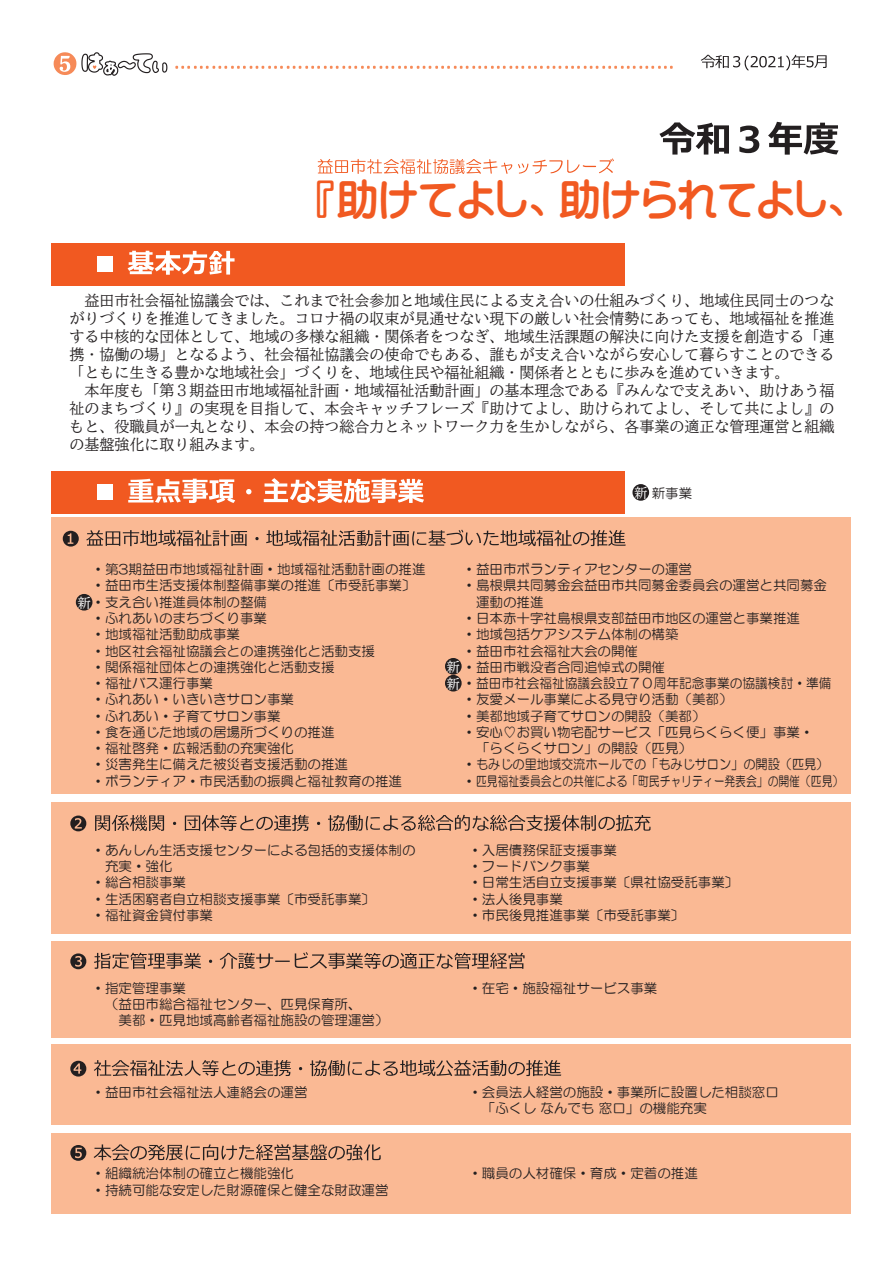
<style>
.page{position:relative;width:893px;height:1263px;background:#fff}
.page>*{position:absolute;margin:0;border:0;box-sizing:border-box;transform-origin:0 0}
.t1{font:42px "Yenti EGP Extra SJIS";color:#f15921}
.t2{font:15px/18px "BIZ UD Mincho Medium";color:#231f20}
.t3{font:13.5px/16.2px "HG Maru Gothic MPRO";color:#231f20}
.s1{font-family:"UD Reimin Pr 6 N";color:#fff}
</style>
<div class="page">
<svg style="left:659px;top:122px;width:180px;height:33px"></svg>
<div style="left:51px;top:243px;width:574px;height:43px;background:#f15921"></div>
<div style="left:97px;top:256px;width:16px;height:16px;background:#fff"></div>
<svg style="left:128px;top:251px;width:107px;height:24px"></svg>
<div style="left:51px;top:471px;width:574px;height:43px;background:#f15921"></div>
<div style="left:97px;top:485px;width:16px;height:15px;background:#fff"></div>
<svg style="left:128px;top:478px;width:296px;height:25px"></svg>
<svg style="left:701px;top:55px;width:126px;height:15px"></svg>
<svg style="left:175px;top:66px;width:498px;height:3px"></svg>
<div style="left:51px;top:517px;width:799px;height:277px;background:#fab994"></div>
<svg style="left:63px;top:531px;width:16px;height:16px"></svg>
<svg style="left:86px;top:530px;width:540px;height:16px"></svg>
<div style="left:51px;top:1132px;width:799px;height:81px;background:#fab994"></div>
<svg style="left:70px;top:1145px;width:16px;height:16px"></svg>
<svg style="left:94px;top:1144px;width:287px;height:16px"></svg>
<div style="left:51px;top:1044px;width:799px;height:80px;background:#fab994"></div>
<svg style="left:70px;top:1061px;width:16px;height:15px"></svg>
<svg style="left:94px;top:1060px;width:467px;height:16px"></svg>
<div style="left:51px;top:941px;width:799px;height:97px;background:#fab994"></div>
<svg style="left:70px;top:953px;width:16px;height:16px"></svg>
<svg style="left:94px;top:952px;width:431px;height:17px"></svg>
<div style="left:51px;top:802px;width:799px;height:132px;background:#fab994"></div>
<svg style="left:70px;top:815px;width:16px;height:16px"></svg>
<svg style="left:95px;top:815px;width:555px;height:16px"></svg>
<svg style="left:318px;top:158px;width:296px;height:16px"></svg>
<svg style="left:54px;top:52px;width:114px;height:24px"></svg>
<div style="left:76px;top:594px;width:16px;height:16px;background:#231f20;border-radius:50%"></div>
<div style="left:445px;top:658px;width:17px;height:17px;background:#231f20;border-radius:50%"></div>
<div style="left:445px;top:675px;width:17px;height:16px;background:#231f20;border-radius:50%"></div>
<div style="left:632px;top:484px;width:17px;height:17px;background:#231f20;border-radius:50%"></div>
<h1 class="t1" style="left:315px;top:178px;width:545px">『助けてよし、助けられてよし、</h1>
<p class="t2" style="left:69px;top:291px;width:767px">　益田市社会福祉協議会では、これまで社会参加と地域住民による支え合いの仕組みづくり、地域住民同士のつながりづくりを推進してきました。コロナ禍の収束が見通せない現下の厳しい社会情勢にあっても、地域福祉を推進する中核的な団体として、地域の多様な組織・関係者をつなぎ、地域生活課題の解決に向けた支援を創造する「連携・協働の場」となるよう、社会福祉協議会の使命でもある、誰もが支え合いながら安心して暮らすことのできる「ともに生きる豊かな地域社会」づくりを、地域住民や福祉組織・関係者とともに歩みを進めていきます。<br>　本年度も「第３期益田市地域福祉計画・地域福祉活動計画」の基本理念である『みんなで支えあい、助けあう福祉のまちづくり』の実現を目指して、本会キャッチフレーズ『助けてよし、助けられてよし、そして共によし』のもと、役職員が一丸となり、本会の持つ総合力とネットワーク力を生かしながら、各事業の適正な管理運営と組織の基盤強化に取り組みます。</p>
<p class="t3" style="left:634px;top:485px;width:60px"><span class="s1">新</span>新事業</p>
<p class="t3" style="left:92px;top:561px;width:336px">・第3期益田市地域福祉計画・地域福祉活動計画の推進</p>
<p class="t3" style="left:92px;top:577px;width:326px">・益田市生活支援体制整備事業の推進〔市受託事業〔</p>
<p class="t3" style="left:77px;top:594px;width:191px"><span class="s1">新</span>・支え合い推進員体制の整備</p>
<p class="t3" style="left:92px;top:610px;width:177px">・ふれあいのまちづくり事業</p>
<p class="t3" style="left:92px;top:626px;width:150px">・地域福祉活動助成事業</p>
<p class="t3" style="left:92px;top:642px;width:285px">・地区社会福祉協議会との連携強化と活動支援</p>
<p class="t3" style="left:92px;top:659px;width:245px">・関係福祉団体との連携強化と活動支援</p>
<p class="t3" style="left:92px;top:675px;width:123px">・福祉バス運行事業</p>
<p class="t3" style="left:92px;top:691px;width:204px">・ふれあい・いきいきサロン事業</p>
<p class="t3" style="left:92px;top:708px;width:191px">・ふれあい・子育てサロン事業</p>
<p class="t3" style="left:92px;top:724px;width:245px">・食を通じた地域の居場所づくりの推進</p>
<p class="t3" style="left:92px;top:740px;width:204px">・福祉啓発・広報活動の充実強化</p>
<p class="t3" style="left:92px;top:756px;width:258px">・災害発生に備えた被災者支援活動の推進</p>
<p class="t3" style="left:92px;top:773px;width:312px">・ボランティア・市民活動の振興と福祉教育の推進</p>
<p class="t3" style="left:463px;top:561px;width:231px">・益田市ボランティアセンターの運営</p>
<p class="t3" style="left:463px;top:577px;width:366px">・島根県共同募金会益田市共同募金委員会の運営と共同募金</p>
<p class="t3" style="left:463px;top:594px;width:82px">　運動の推進</p>
<p class="t3" style="left:463px;top:610px;width:339px">・日本赤十字社島根県支部益田市地区の運営と事業推進</p>
<p class="t3" style="left:463px;top:626px;width:217px">・地域包括ケアシステム体制の構築</p>
<p class="t3" style="left:463px;top:642px;width:177px">・益田市社会福祉大会の開催</p>
<p class="t3" style="left:447px;top:659px;width:220px"><span class="s1">新</span>・益田市戦没者合同追悼式の開催</p>
<p class="t3" style="left:447px;top:675px;width:386px"><span class="s1">新</span>・益田市社会福祉協議会設立７０周年記念事業の協議検討・準備</p>
<p class="t3" style="left:463px;top:691px;width:271px">・友愛メール事業による見守り活動（美都(</p>
<p class="t3" style="left:463px;top:708px;width:244px">・美都地域子育てサロンの開設（美都(</p>
<p class="t3" style="left:463px;top:724px;width:352px">・安心♡お買い物宅配サービス「匹見らくらく便」事業・</p>
<p class="t3" style="left:463px;top:740px;width:231px">　「らくらくサロン」の開設（匹見(</p>
<p class="t3" style="left:463px;top:756px;width:367px">・もみじの里地域交流ホールでの「もみじサロン」の開設（匹見(</p>
<p class="t3" style="left:463px;top:773px;width:382px">・匹見福祉委員会との共催による「町民チャリティー発表会」の開催（匹見(</p>
<p class="t3" style="left:92px;top:842px;width:326px">・あんしん生活支援センターによる包括的支援体制の　充実・強化<br>・総合相談事業<br>・生活困窮者自立相談支援事業〔市受託事業〔<br>・福祉資金貸付事業</p>
<p class="t3" style="left:468px;top:842px;width:271px">・入居債務保証支援事業<br>・フードバンク事業<br>・日常生活自立支援事業〔県社協受託事業〔・法人後見事業<br>・市民後見推進事業〔市受託事業〔</p>
<p class="t3" style="left:92px;top:979px;width:299px">・指定管理事業<br>　（益田市総合福祉センター、匹見保育所、<br>　　美都・匹見地域高齢者福祉施設の管理運営(</p>
<p class="t3" style="left:468px;top:979px;width:190px">・在宅・施設福祉サービス事業</p>
<p class="t3" style="left:92px;top:1084px;width:217px">・益田市社会福祉法人連絡会の運営</p>
<p class="t3" style="left:468px;top:1084px;width:312px">・会員法人経営の施設・事業所に設置した相談窓口</p>
<p class="t3" style="left:468px;top:1100px;width:240px">　「ふくしなんでも窓口」の機能充実</p>
<p class="t3" style="left:92px;top:1165px;width:299px">・組織統治体制の確立と機能強化<br>・持続可能な安定した財源確保と健全な財政運営</p>
<p class="t3" style="left:468px;top:1165px;width:231px">・職員の人材確保・育成・定着の推進</p>
</div>
